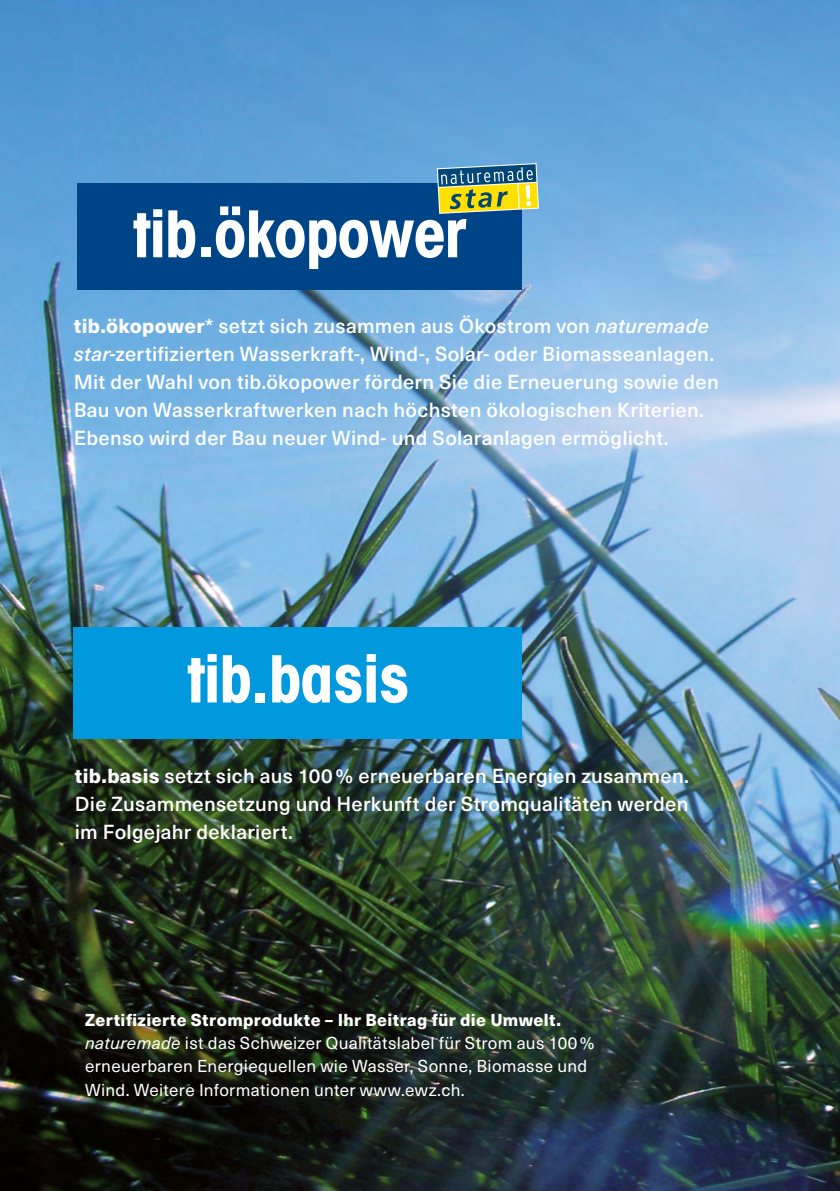
<style>
.page{position:relative;width:840px;height:1191px;background:#fff}
.page>*{position:absolute;margin:0;border:0;box-sizing:border-box;transform-origin:0 0}
.Copy{font:500 20px/28px "Neue Haas Unica Pro";letter-spacing:.015em;color:#fff}
.Copy-2{font:17px/23px "Neue Haas Unica Pro";letter-spacing:.02em;color:#fff}
.Copy-3{font:800 17px "Neue Haas Unica Pro";letter-spacing:.02em;color:#fff}
.s1{font-weight:800}
.s2{font-style:italic}
</style>
<div class="page">
<img style="left:0;top:0;width:839px;height:1191px">
<div style="left:77px;top:183px;width:444px;height:107px;background:#048"></div>
<svg style="left:133px;top:209px;width:29px;height:48px"></svg>
<svg style="left:168px;top:210px;width:27px;height:48px"></svg>
<div style="left:201px;top:247px;width:9px;height:10px;background:#fff"></div>
<svg style="left:216px;top:163px;width:322px;height:106px"></svg>
<div style="left:74px;top:627px;width:447px;height:112px;background:#09d"></div>
<svg style="left:187px;top:654px;width:29px;height:48px"></svg>
<svg style="left:223px;top:655px;width:27px;height:48px"></svg>
<div style="left:255px;top:692px;width:10px;height:10px;background:#fff"></div>
<svg style="left:272px;top:654px;width:135px;height:49px"></svg>
<p class="Copy" style="left:74px;top:312px;width:646px"><span class="s1">tib.ökopower</span>* setzt sich zusammen aus Ökostrom von <span class="s2">naturemade star</span>-zertifizierten Wasserkraft-, Wind-, Solar- oder Biomasseanlagen.<br>Mit der Wahl von tib.ökopower fördern Sie die Erneuerung sowie den Bau von Wasserkraftwerken nach höchsten ökologischen Kriterien.<br>Ebenso wird der Bau neuer Wind- und Solaranlagen ermöglicht.</p>
<p class="Copy" style="left:75px;top:762px;width:615px;text-align:justify"><span class="s1">tib.basis</span> setzt sich aus 100% erneuerbaren Energien zusammen.<br>Die Zusammensetzung und Herkunft der Stromqualitäten werden im Folgejahr deklariert.</p>
<p class="Copy-3" style="left:85px;top:1009px;width:477px">Zertifizierte Stromprodukte – Ihr Beitrag für die Umwelt.</p>
<p class="Copy-2" style="left:85px;top:1032px;width:510px"><span class="s2">naturemade</span> ist das Schweizer Qualitätslabel für Strom aus 100 % erneuerbaren Energiequellen wie Wasser, Sonne, Biomasse und<br>Wind. Weitere Informationen unter www.ewz.ch.</p>
</div>
